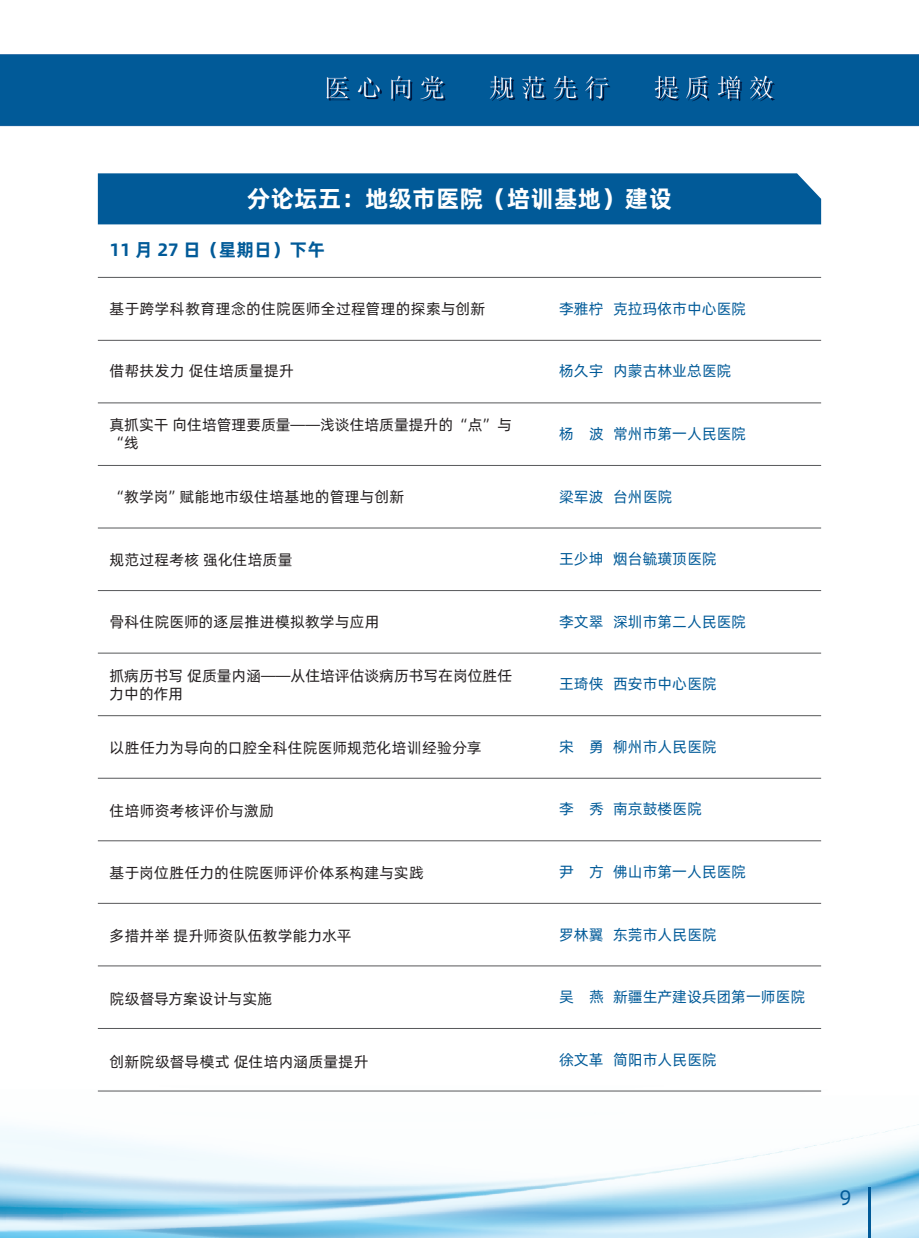
<style>
.page{position:relative;width:919px;height:1238px;background:#fff}
.page>*{position:absolute;margin:0;border:0;box-sizing:border-box;transform-origin:0 0}
.t1{font:24px "Alibaba Pu Hui Ti B";color:#fff}
.t2{font:21px "Alibaba Pu Hui Ti R";color:#015a98}
.t3{font:18px "Alibaba Pu Hui Ti B";color:#015a98}
.t4{font:15px/18px "Alibaba Pu Hui Ti R";letter-spacing:.01em;color:#231f20}
.t5{font:15px "Alibaba Pu Hui Ti R";color:#015a98}
.t6{font:15px "Alibaba Pu Hui Ti R";letter-spacing:.03em;color:#231f20}
</style>
<div class="page">
<img style="left:0;top:54px;width:918px;height:1183px">
<hr style="left:868px;top:1186px;width:2px;height:51px;background:#015a98">
<div style="left:98px;top:173px;width:723px;height:51px;background:#015a98"></div>
<hr style="left:98px;top:340px;width:723px;height:1px;background:#57585a">
<hr style="left:98px;top:402px;width:723px;height:1px;background:#57585a">
<hr style="left:98px;top:465px;width:723px;height:1px;background:#57585a">
<hr style="left:98px;top:527px;width:723px;height:1px;background:#57585a">
<hr style="left:98px;top:590px;width:723px;height:1px;background:#57585a">
<hr style="left:98px;top:653px;width:723px;height:1px;background:#57585a">
<hr style="left:98px;top:715px;width:723px;height:1px;background:#57585a">
<hr style="left:98px;top:778px;width:723px;height:1px;background:#57585a">
<hr style="left:98px;top:840px;width:723px;height:1px;background:#57585a">
<hr style="left:98px;top:903px;width:723px;height:1px;background:#57585a">
<hr style="left:98px;top:965px;width:723px;height:1px;background:#57585a">
<hr style="left:98px;top:1028px;width:723px;height:1px;background:#57585a">
<hr style="left:98px;top:1090px;width:723px;height:1px;background:#57585a">
<hr style="left:98px;top:277px;width:723px;height:1px;background:#57585a">
<h1 class="t1" style="left:247px;top:180px;width:427px">分论坛五：地级市医院（培训基地）建设</h1>
<p class="t3" style="left:109px;top:235px;width:217px">11 月 27 日（星期日）下午</p>
<p class="t4" style="left:109px;top:298px;width:377px">基于跨学科教育理念的住院医师全过程管理的探索与创新</p>
<p class="t5" style="left:559px;top:297px;width:188px">李雅柠 克拉玛依市中心医院</p>
<p class="t6" style="left:109px;top:360px;width:186px">借帮扶发力 促住培质量提升</p>
<p class="t5" style="left:559px;top:360px;width:174px">杨久宇 内蒙古林业总医院</p>
<p class="t4" style="left:109px;top:414px;width:404px">真抓实干 向住培管理要质量——浅谈住培质量提升的“点”与“线</p>
<p class="t5" style="left:559px;top:422px;width:188px">杨 波 常州市第一人民医院</p>
<p class="t4" style="left:109px;top:487px;width:296px">“教学岗”赋能地市级住培基地的管理与创新</p>
<p class="t5" style="left:559px;top:485px;width:115px">梁军波 台州医院</p>
<p class="t4" style="left:109px;top:549px;width:184px">规范过程考核 强化住培质量</p>
<p class="t5" style="left:559px;top:547px;width:159px">王少坤 烟台毓璜顶医院</p>
<p class="t4" style="left:109px;top:612px;width:271px">骨科住院医师的逐层推进模拟教学与应用</p>
<p class="t5" style="left:559px;top:610px;width:188px">李文翠 深圳市第二人民医院</p>
<p class="t4" style="left:109px;top:665px;width:404px">抓病历书写 促质量内涵——从住培评估谈病历书写在岗位胜任力中的作用</p>
<p class="t5" style="left:559px;top:672px;width:159px">王琦侠 西安市中心医院</p>
<p class="t4" style="left:109px;top:737px;width:373px">以胜任力为导向的口腔全科住院医师规范化培训经验分享</p>
<p class="t5" style="left:559px;top:735px;width:159px">宋 勇 柳州市人民医院</p>
<p class="t4" style="left:109px;top:800px;width:166px">住培师资考核评价与激励</p>
<p class="t5" style="left:559px;top:797px;width:144px">李 秀 南京鼓楼医院</p>
<p class="t4" style="left:109px;top:863px;width:316px">基于岗位胜任力的住院医师评价体系构建与实践</p>
<p class="t5" style="left:559px;top:860px;width:188px">尹 方 佛山市第一人民医院</p>
<p class="t4" style="left:109px;top:925px;width:243px">多措并举 提升师资队伍教学能力水平</p>
<p class="t5" style="left:559px;top:923px;width:159px">罗林翼 东莞市人民医院</p>
<p class="t4" style="left:109px;top:988px;width:164px">院级督导方案设计与实施</p>
<p class="t5" style="left:559px;top:985px;width:247px">吴 燕 新疆生产建设兵团第一师医院</p>
<p class="t4" style="left:109px;top:1051px;width:260px">创新院级督导模式 促住培内涵质量提升</p>
<p class="t5" style="left:559px;top:1048px;width:159px">徐文革 简阳市人民医院</p>
<h2 class="t2" style="left:839px;top:1181px;width:14px">9</h2>
</div>
